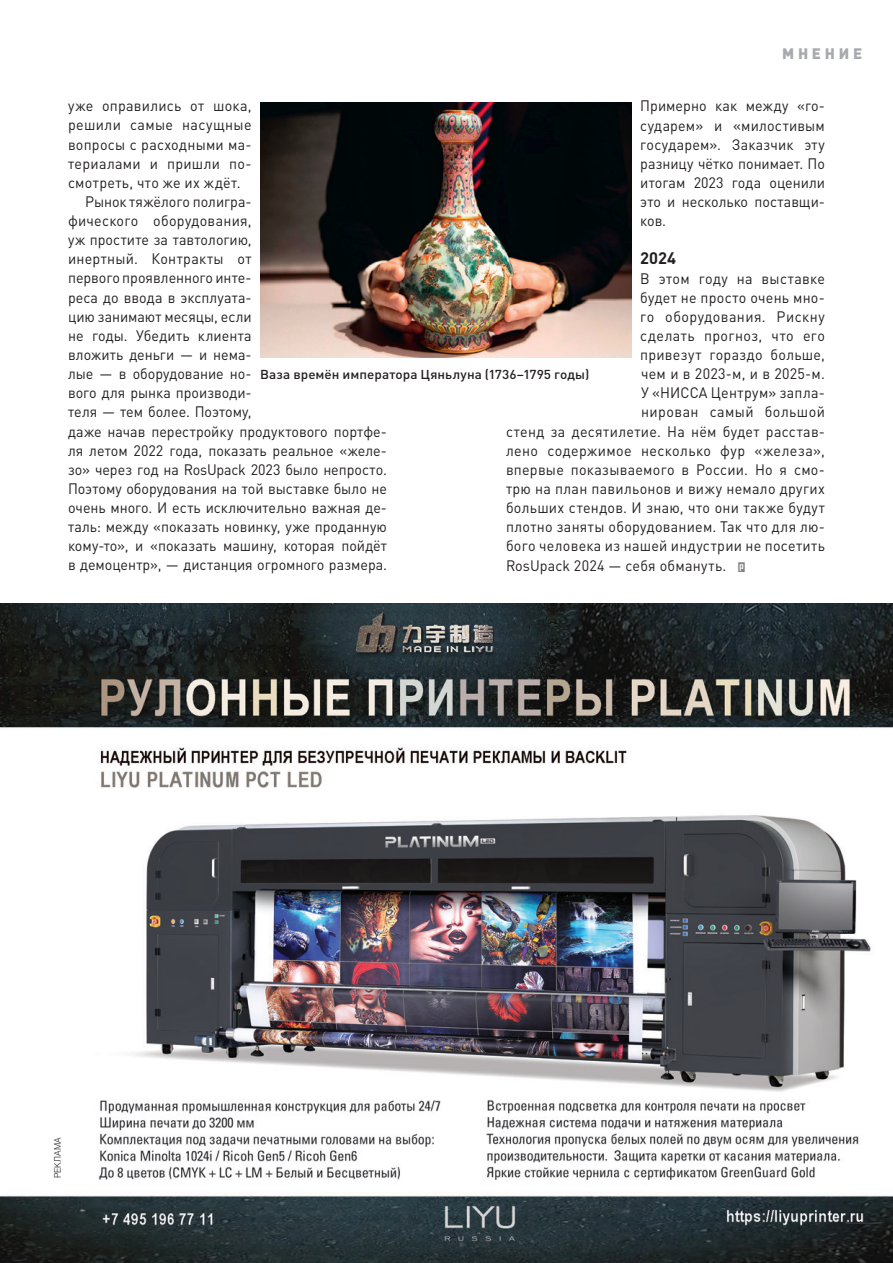
<style>
.page{position:relative;width:893px;height:1263px;background:#fff}
.page>*{position:absolute;margin:0;border:0;box-sizing:border-box;transform-origin:0 0}
.SubHeader{font:700 16.5px "DIN Pro";color:#231f20}
.text_body{font:15px/19px "DIN Pro";letter-spacing:.005em;color:#231f20;text-align:justify;scale:.95 1}
.text_body_1{font:15px "DIN Pro";letter-spacing:.025em;color:#231f20;scale:.95 1}
.t1{font:900 15px "DIN Pro";letter-spacing:.25em;color:#a8a9ad}
.Pic{font:500 12.9px "DIN Pro";letter-spacing:.005em;color:#231f20;scale:1.05 1}
.Body_text_Itogo{font:300 9px "v Helios";color:#231f20;scale:.95 1}
.s1{font-family:"Logo Publish";color:#808285}
</style>
<div class="page">
<img style="left:260px;top:102px;width:372px;height:255px">
<img style="left:0;top:604px;width:893px;height:659px">
<p class="t1" style="left:782px;top:43px;width:82px">МНЕНИЕ</p>
<p class="text_body" style="left:640px;top:96px;width:196px">Примерно как между «го&shy;сударем» и «милостивым государем». Заказчик эту разницу чётко понимает. По итогам 2023 года оценили это и несколько поставщи&shy;ков.</p>
<p class="SubHeader" style="left:640px;top:248px;width:37px">2024</p>
<p class="text_body_1" style="left:640px;top:269px;width:196px">В этом году на выставке</p>
<p class="text_body_1" style="left:640px;top:288px;width:196px">будет не просто очень мно-</p>
<p class="text_body_1" style="left:640px;top:307px;width:196px">го оборудования. Рискну</p>
<p class="text_body_1" style="left:640px;top:326px;width:196px">сделать прогноз, что его</p>
<p class="text_body_1" style="left:640px;top:345px;width:196px">привезут гораздо больше,</p>
<p class="text_body_1" style="left:641px;top:364px;width:195px">чем и в 2023-м, и в 2025-м.</p>
<p class="text_body_1" style="left:641px;top:383px;width:195px">У «НИССА Центрум» запла-</p>
<p class="text_body_1" style="left:641px;top:403px;width:195px">нирован самый большой</p>
<p class="text_body_1" style="left:506px;top:422px;width:337px">стенд за десятилетие. На нём будет расстав-</p>
<p class="text_body_1" style="left:506px;top:441px;width:337px">лено содержимое несколько фур «железа»,</p>
<p class="text_body_1" style="left:506px;top:460px;width:337px">впервые показываемого в России. Но я смо-</p>
<p class="text_body_1" style="left:506px;top:479px;width:337px">трю на план павильонов и вижу немало других</p>
<p class="text_body_1" style="left:506px;top:498px;width:337px">больших стендов. И знаю, что они также будут</p>
<p class="text_body_1" style="left:506px;top:517px;width:337px">плотно заняты оборудованием. Так что для лю-</p>
<p class="text_body_1" style="left:506px;top:536px;width:337px">бого человека из нашей индустрии не посетить</p>
<p class="text_body_1" style="left:506px;top:556px;width:253px">RosUpack 2024 — себя обмануть. <span class="s1">p</span></p>
<p class="text_body" style="left:68px;top:96px;width:195px">уже оправились от шока, решили самые насущные вопросы с расходными ма&shy;териалами и пришли по&shy;смотреть, что же их ждёт.</p>
<p class="text_body" style="left:68px;top:192px;width:337px;text-align:left;text-indent:17px">Рынок тяжёлого полигра-<br>фического оборудования,<br>уж простите за тавтологию,<br>инертный. Контракты от<br>первого проявленного инте-<br>реса до ввода в эксплуата-<br>цию занимают месяцы, если<br>не годы. Убедить клиента<br>вложить деньги — и нема-<br>лые — в оборудование но-<br>вого для рынка производи-<br>теля — тем более. Поэтому,<br>даже начав перестройку продуктового портфе&shy;ля летом 2022 года, показать реальное «желе&shy;зо» через год на RosUpack 2023 было непросто.<br>Поэтому оборудования на той выставке было не очень много. И есть исключительно важная де&shy;таль: между «показать новинку, уже проданную кому-то», и «показать машину, которая пойдёт в демоцентр», — дистанция огромного размера.</p>
<p class="Pic" style="left:260px;top:366px;width:315px">Ваза времён императора Цяньлуна (1736–1795 годы)</p>
<p class="Body_text_Itogo" style="left:52px;top:1178px;width:44px;rotate:-90deg">РЕКЛАМА</p>
</div>
